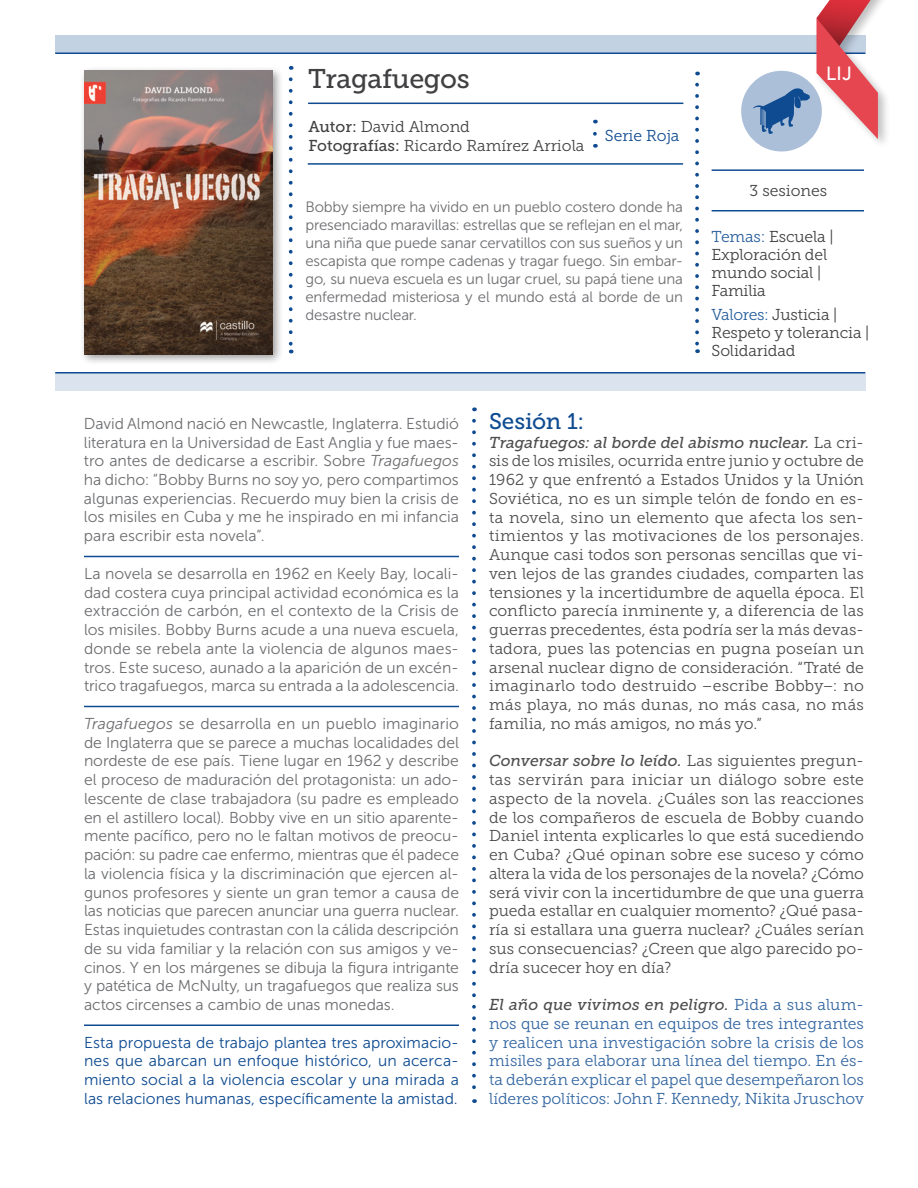
<style>
.page{position:relative;width:918px;height:1188px;background:#fff}
.page>*{position:absolute;margin:0;border:0;box-sizing:border-box;transform-origin:0 0}
.t1{font:27px "Museo Slab 500";letter-spacing:-.015em;color:#414042}
.t2{font:22.5px "Museo Slab 500";letter-spacing:-.01em;color:#0f4b91}
.t3{font:500 19.2px "Avenir";color:#fff}
.t4{font:15.75px/18.8px "Museo Sans 300";letter-spacing:-.005em;color:#6d6e71;text-align:justify}
.t5{font:15.75px/18.8px "Museo Slab 300";letter-spacing:.005em;color:#4d4d4f;text-align:justify}
.t6{font:15.75px/18.8px "Museo Slab 300";letter-spacing:-.005em;color:#3366a1;text-align:justify}
.t7{font:15.75px/18.8px "Museo Sans 300";color:#0f4b91;text-align:justify}
.t8{font:15.75px/18px "Museo Slab 300";letter-spacing:-.01em;color:#414042}
.t9{font:italic 15.75px "Museo Slab 500";color:#4d4d4f}
.t10{font:15.75px "Museo Slab 300";color:#0f4b91}
.t11{font:15px/18px "Museo Sans 300";letter-spacing:-.01em;color:#6d6e71;text-align:justify}
.s1{font-family:"Museo Slab 500"}
.s2{color:#275d9c}
.s3{font-style:italic}
.s4{font-family:"Museo Slab 300";font-style:normal}
.s5{font-family:"Museo Slab 300";font-style:normal;color:#3366a1}
</style>
<div class="page">
<div style="left:741px;top:71px;width:81px;height:80px;background:#abc0d8;border-radius:50%"></div>
<div style="left:79px;top:65px;width:205px;height:300px;background:#000;opacity:.4"></div>
<img style="left:84px;top:71px;width:189px;height:283px">
<div style="left:55px;top:36px;width:810px;height:18px;background:#c3d2e3"></div>
<hr style="left:55px;top:52px;width:810px;height:2px;background:#0f4b91">
<div style="left:55px;top:372px;width:810px;height:18px;background:#dbe4ee"></div>
<hr style="left:55px;top:372px;width:810px;height:2px;background:#0f4b91">
<svg style="left:289px;top:79px;width:4px;height:274px"></svg>
<svg style="left:695px;top:85px;width:4px;height:268px"></svg>
<hr style="left:712px;top:169px;width:152px;height:2px;background:#0f4b91">
<hr style="left:712px;top:210px;width:152px;height:1px;background:#0f4b91">
<svg style="left:752px;top:0;width:135px;height:139px"></svg>
<hr style="left:308px;top:103px;width:375px;height:1px;background:#0f4b91">
<hr style="left:308px;top:163px;width:375px;height:2px;background:#0f4b91">
<hr style="left:84px;top:556px;width:375px;height:1px;background:#0f4b91">
<hr style="left:84px;top:706px;width:375px;height:1px;background:#0f4b91">
<hr style="left:84px;top:1024px;width:375px;height:2px;background:#0f4b91">
<svg style="left:593px;top:134px;width:4px;height:14px"></svg>
<svg style="left:472px;top:421px;width:4px;height:682px"></svg>
<h1 class="t1" style="left:308px;top:64px;width:163px">Tragafuegos</h1>
<p class="t8" style="left:308px;top:117px;width:278px;line-height:18.9px"><span class="s1">Autor:</span> David Almond<br><span class="s1">Fotografías:</span> Ricardo Ramírez Arriola</p>
<p class="t10" style="left:605px;top:127px;width:76px">Serie Roja</p>
<p class="t11" style="left:305px;top:198px;width:379px">Bobby siempre ha vivido en un pueblo costero donde ha presenciado maravillas: estrellas que se reflejan en el mar, una niña que puede sanar cervatillos con sus sueños y un escapista que rompe cadenas y tragar fuego. Sin embar&shy;go, su nueva escuela es un lugar cruel, su papá tiene una enfermedad misteriosa y el mundo está al borde de un desastre nuclear.</p>
<p class="t3" style="left:826px;top:57px;width:27px">LIJ</p>
<p class="t8" style="left:750px;top:182px;width:79px">3 sesiones</p>
<p class="t8" style="left:712px;top:228px;width:124px"><span class="s2">Temas:</span> Escuela |<br>Exploración del mundo social |<br>Familia</p>
<p class="t8" style="left:712px;top:306px;width:159px"><span class="s2">Valores:</span> Justicia |<br>Respeto y tolerancia |<br>Solidaridad</p>
<p class="t4" style="left:84px;top:414px;width:377px">David Almond nació en Newcastle, Inglaterra. Estudió literatura en la Universidad de East Anglia y fue maes&shy;tro antes de dedicarse a escribir. Sobre <span class="s3">Tragafuegos </span>ha dicho: “Bobby Burns no soy yo, pero compartimos algunas experiencias. Recuerdo muy bien la crisis de los misiles en Cuba y me he inspirado en mi infancia para escribir esta novela”.</p>
<p class="t4" style="left:84px;top:564px;width:377px">La novela se desarrolla en 1962 en Keely Bay, locali&shy;dad costera cuya principal actividad económica es la extracción de carbón, en el contexto de la Crisis de los misiles. Bobby Burns acude a una nueva escuela, donde se rebela ante la violencia de algunos maes&shy;tros. Este suceso, aunado a la aparición de un excén&shy;trico tragafuegos, marca su entrada a la adolescencia.</p>
<p class="t4" style="left:84px;top:714px;width:377px"><span class="s3">Tragafuegos</span> se desarrolla en un pueblo imaginario de Inglaterra que se parece a muchas localidades del nordeste de ese país. Tiene lugar en 1962 y describe el proceso de maduración del protagonista: un ado&shy;lescente de clase trabajadora (su padre es empleado en el astillero local). Bobby vive en un sitio aparente&shy;mente pacífico, pero no le faltan motivos de preocu&shy;pación: su padre cae enfermo, mientras que él padece la violencia física y la discriminación que ejercen al&shy;gunos profesores y siente un gran temor a causa de las noticias que parecen anunciar una guerra nuclear.<br>Estas inquietudes contrastan con la cálida descripción de su vida familiar y la relación con sus amigos y ve&shy;cinos. Y en los márgenes se dibuja la figura intrigante y patética de McNulty, un tragafuegos que realiza sus actos circenses a cambio de unas monedas.</p>
<p class="t7" style="left:84px;top:1033px;width:376px">Esta propuesta de trabajo plantea tres aproximacio&shy;nes que abarcan un enfoque histórico, un acerca&shy;miento social a la violencia escolar y una mirada a las relaciones humanas, específicamente la amistad.</p>
<h2 class="t2" style="left:489px;top:409px;width:97px">Sesión 1:</h2>
<p class="t9" style="left:489px;top:434px;width:376px">Tragafuegos: al borde del abismo nuclear. <span class="s4">La cri-</span></p>
<p class="t5" style="left:489px;top:452px;width:377px">sis de los misiles, ocurrida entre junio y octubre de 1962 y que enfrentó a Estados Unidos y la Unión Soviética, no es un simple telón de fondo en es&shy;ta novela, sino un elemento que afecta los sen&shy;timientos y las motivaciones de los personajes.<br>Aunque casi todos son personas sencillas que vi&shy;ven lejos de las grandes ciudades, comparten las tensiones y la incertidumbre de aquella época. El conflicto parecía inminente y, a diferencia de las guerras precedentes, ésta podría ser la más devas&shy;tadora, pues las potencias en pugna poseían un arsenal nuclear digno de consideración. “Traté de imaginarlo todo destruido −escribe Bobby−: no más playa, no más dunas, no más casa, no más familia, no más amigos, no más yo.”</p>
<p class="t9" style="left:489px;top:752px;width:376px">Conversar sobre lo leído. <span class="s4">Las siguientes pregun-</span></p>
<p class="t5" style="left:489px;top:770px;width:377px">tas servirán para iniciar un diálogo sobre este aspecto de la novela. ¿Cuáles son las reacciones de los compañeros de escuela de Bobby cuando Daniel intenta explicarles lo que está sucediendo en Cuba? ¿Qué opinan sobre ese suceso y cómo altera la vida de los personajes de la novela? ¿Cómo será vivir con la incertidumbre de que una guerra pueda estallar en cualquier momento? ¿Qué pasa&shy;ría si estallara una guerra nuclear? ¿Cuáles serían sus consecuencias? ¿Creen que algo parecido po&shy;dría sucecer hoy en día?</p>
<p class="t9" style="left:489px;top:996px;width:376px">El año que vivimos en peligro. <span class="s5">Pida a sus alum-</span></p>
<p class="t6" style="left:489px;top:1014px;width:377px">nos que se reunan en equipos de tres integrantes y realicen una investigación sobre la crisis de los misiles para elaborar una línea del tiempo. En és&shy;ta deberán explicar el papel que desempeñaron los líderes políticos: John F. Kennedy, Nikita Jruschov</p>
</div>
